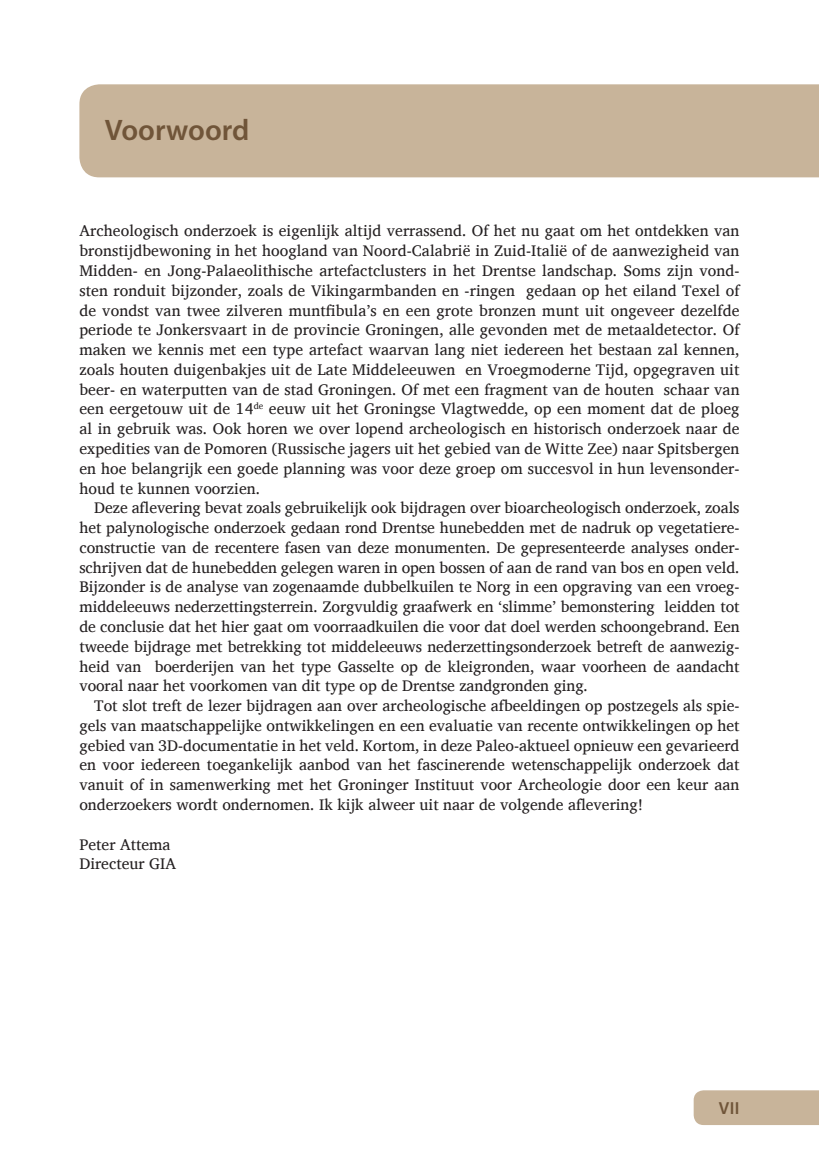
<style>
.page{position:relative;width:819px;height:1166px;background:#fff}
.page>*{position:absolute;margin:0;border:0;box-sizing:border-box;transform-origin:0 0}
.Titel{font:600 29.75px "Myriad Pro";color:#705539}
.Titel-2{font:600 17.5px "Myriad Pro";color:#705539}
.Plat{font:15.75px/19.8px "Charis SIL";color:#231f20;text-align:justify}
</style>
<div class="page">
<div style="left:693px;top:1090px;width:126px;height:35px;background:#c8b49a"></div>
<div style="left:79px;top:84px;width:740px;height:93px;background:#c8b49a"></div>
<p class="Titel" style="left:105px;top:111px;width:146px">Voorwoord</p>
<p class="Plat" style="left:79px;top:221px;width:661px">Archeologisch onderzoek is eigenlijk altijd verrassend. Of het nu gaat om het ontdekken van bronstijdbewoning in het hoogland van Noord-Calabrië in Zuid-Italië of de aanwezigheid van Midden- en Jong-Palaeolithische artefactclusters in het Drentse landschap. Soms zijn vond&shy;sten ronduit bijzonder, zoals de Vikingarmbanden en -ringen gedaan op het eiland Texel of de vondst van twee zilveren muntfibula’s en een grote bronzen munt uit ongeveer dezelfde periode te Jonkersvaart in de provincie Groningen, alle gevonden met de metaaldetector. Of maken we kennis met een type artefact waarvan lang niet iedereen het bestaan zal kennen, zoals houten duigenbakjes uit de Late Middeleeuwen en Vroegmoderne Tijd, opgegraven uit beer- en waterputten van de stad Groningen. Of met een fragment van de houten schaar van een eergetouw uit de 14<sup>de</sup> eeuw uit het Groningse Vlagtwedde, op een moment dat de ploeg al in gebruik was. Ook horen we over lopend archeologisch en historisch onderzoek naar de expedities van de Pomoren (Russische jagers uit het gebied van de Witte Zee) naar Spitsbergen en hoe belangrijk een goede planning was voor deze groep om succesvol in hun levensonder&shy;houd te kunnen voorzien.</p>
<p class="Plat" style="left:79px;top:498px;width:661px;text-indent:15px">Deze aflevering bevat zoals gebruikelijk ook bijdragen over bioarcheologisch onderzoek, zoals het palynologische onderzoek gedaan rond Drentse hunebedden met de nadruk op vegetatiere&shy;constructie van de recentere fasen van deze monumenten. De gepresenteerde analyses onder&shy;schrijven dat de hunebedden gelegen waren in open bossen of aan de rand van bos en open veld.<br>Bijzonder is de analyse van zogenaamde dubbelkuilen te Norg in een opgraving van een vroeg&shy;middeleeuws nederzettingsterrein. Zorgvuldig graafwerk en ‘slimme’ bemonstering leidden tot de conclusie dat het hier gaat om voorraadkuilen die voor dat doel werden schoongebrand. Een tweede bijdrage met betrekking tot middeleeuws nederzettingsonderzoek betreft de aanwezig&shy;heid van boerderijen van het type Gasselte op de kleigronden, waar voorheen de aandacht vooral naar het voorkomen van dit type op de Drentse zandgronden ging.</p>
<p class="Plat" style="left:79px;top:696px;width:661px;text-indent:15px">Tot slot treft de lezer bijdragen aan over archeologische afbeeldingen op postzegels als spie&shy;gels van maatschappelijke ontwikkelingen en een evaluatie van recente ontwikkelingen op het gebied van 3D-documentatie in het veld. Kortom, in deze Paleo-aktueel opnieuw een gevarieerd en voor iedereen toegankelijk aanbod van het fascinerende wetenschappelijk onderzoek dat vanuit of in samenwerking met het Groninger Instituut voor Archeologie door een keur aan onderzoekers wordt ondernomen. Ik kijk alweer uit naar de volgende aflevering!</p>
<p class="Plat" style="left:79px;top:834px;width:93px">Peter Attema</p>
<p class="Plat" style="left:79px;top:854px;width:98px">Directeur GIA</p>
<p class="Titel-2" style="left:719px;top:1097px;width:22px">VII</p>
</div>
